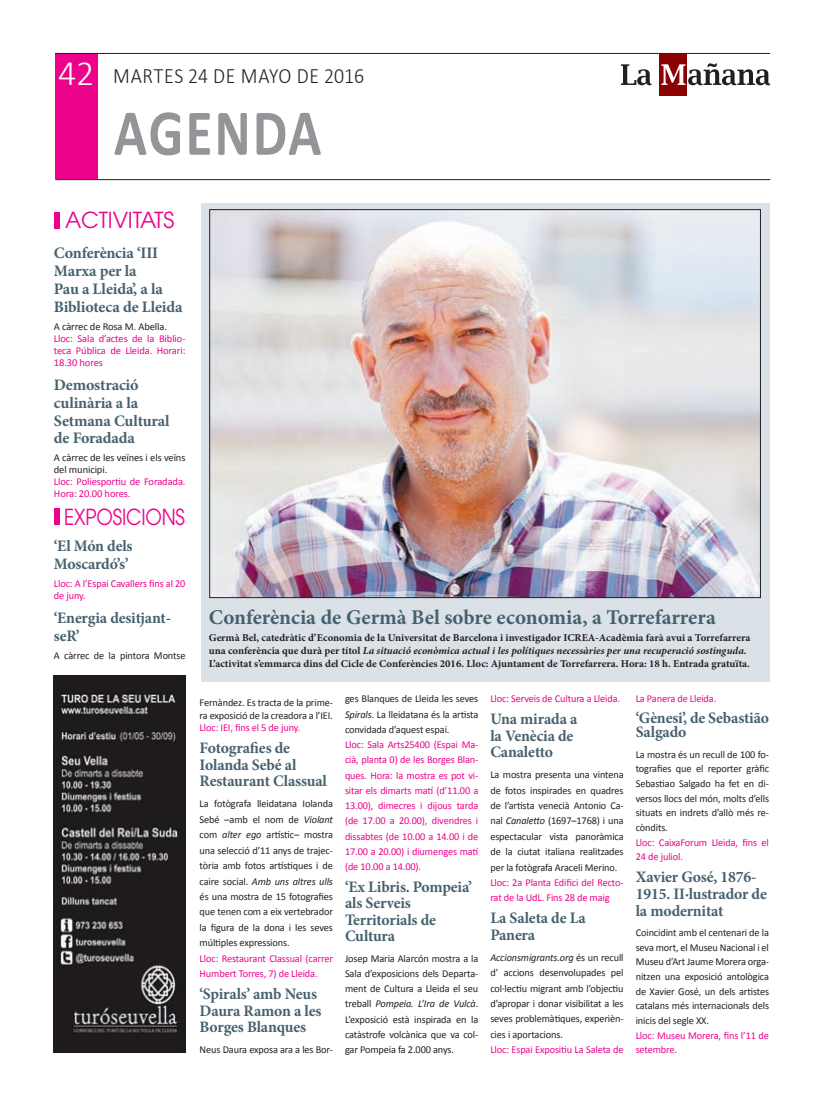
<style>
.page{position:relative;width:823px;height:1106px;background:#fff}
.page>*{position:absolute;margin:0;border:0;box-sizing:border-box;transform-origin:0 0}
.t1{font:700 65.9px "Calibri";letter-spacing:.04em;color:#939598;scale:.83 1}
.t2{font:300 22px "Calibri";letter-spacing:.03em;color:#231f20;scale:.9 1}
.t3{font:22px "Avant Garde";letter-spacing:-.01em;color:#ed028c;scale:.86 1}
.t4{font:22px "Avant Garde";letter-spacing:-.01em;color:#ed028c}
.t5{font:700 21px "Minion Pro";color:#46616e}
.t6{font:700 16px/17.9px "Minion Pro";letter-spacing:-.01em;color:#46616e}
.t7{font:10.5px/15.4px "Calibri";letter-spacing:-.01em;color:#231f20}
.t8{font:10.5px/15.2px "Calibri";letter-spacing:-.01em;color:#ed028c}
.t9{font:700 10.5px/12.6px "Minion Pro";color:#231f20}
.s1{font-size:36px;color:#fff}
.s2{color:#231f20}
.s3{font-style:italic}
.s4{color:#ed028c}
.s5{font-style:italic;color:#231f20}
</style>
<div class="page">
<hr style="left:55px;top:179px;width:714px;height:1px;background:#231f20">
<div style="left:201px;top:203px;width:567px;height:478px;background:#dbe2e7"></div>
<img style="left:211px;top:211px;width:547px;height:385px">
<div style="left:54px;top:212px;width:5px;height:16px;background:#ed028c"></div>
<div style="left:54px;top:508px;width:5px;height:16px;background:#ed028c"></div>
<div style="left:659px;top:54px;width:27px;height:41px;background:#8b0202"></div>
<svg style="left:661px;top:63px;width:108px;height:22px"></svg>
<svg style="left:620px;top:64px;width:31px;height:21px"></svg>
<div style="left:55px;top:54px;width:43px;height:125px;background:#ed028c"></div>
<hr style="left:55px;top:53px;width:714px;height:1px;background:#231f20">
<img style="left:54px;top:675px;width:131px;height:377px">
<p class="t2" style="left:58px;top:62px;width:341px"><span class="s1">42</span> MARTES 24 DE MAYO DE 2016</p>
<p class="t1" style="left:114px;top:91px;width:251px">AGENDA</p>
<p class="t4" style="left:65px;top:207px;width:111px">ACTIVITATS</p>
<p class="t6" style="left:54px;top:244px;width:130px">Conferència ‘III<br>Marxa per la<br>Pau a Lleida’, a la<br>Biblioteca de Lleida</p>
<p class="t8" style="left:54px;top:320px;width:133px;line-height:11.9px"><span class="s2">A càrrec de Rosa M. Abella.<br></span>Lloc: Sala d’actes de la Biblio&shy;teca Pública de Lleida. Horari:<br>18.30 hores</p>
<p class="t6" style="left:54px;top:375px;width:117px">Demostració culinària a la<br>Setmana Cultural de Foradada</p>
<p class="t8" style="left:54px;top:452px;width:133px;line-height:11.9px"><span class="s2">A càrrec de les veïnes i els veïns del municipi.<br></span>Lloc: Poliesportiu de Foradada.<br>Hora: 20.00 hores.</p>
<p class="t3" style="left:64px;top:503px;width:142px">EXPOSICIONS</p>
<p class="t6" style="left:54px;top:537px;width:80px">‘El Món dels<br>Moscardó’s’</p>
<p class="t8" style="left:54px;top:577px;width:133px;line-height:11.9px">Lloc: A l’Espai Cavallers fins al 20 de juny.</p>
<p class="t6" style="left:54px;top:608px;width:119px">‘Energia desitjant&shy;seR’</p>
<p class="t7" style="left:54px;top:647px;width:133px">A càrrec de la pintora Montse</p>
<p class="t5" style="left:208px;top:602px;width:508px">Conferència de Germà Bel sobre economia, a Torrefarrera</p>
<p class="t9" style="left:208px;top:631px;width:543px">Germà Bel, catedràtic d’Economia de la Universitat de Barcelona i investigador ICREA-Acadèmia farà avui a Torrefarrera una conferència que durà per títol <span class="s3">La situació econòmica actual i les polítiques necessàries per una recuperació sostinguda</span>.<br>L’activitat s’emmarca dins del Cicle de Conferències 2016. Lloc: Ajuntament de Torrefarrera. Hora: 18 h. Entrada gratuïta.</p>
<p class="t7" style="left:199px;top:697px;width:135px;line-height:12.4px;text-align:justify">Fernàndez. Es tracta de la prime&shy;ra exposició de la creadora a l’IEI.<br><span class="s4">Lloc: IEI, fins el 5 de juny.</span></p>
<p class="t6" style="left:199px;top:740px;width:129px;line-height:16.4px">Fotografies de<br>Iolanda Sebé al<br>Restaurant Classual</p>
<p class="t7" style="left:199px;top:796px;width:135px">La fotògrafa lleidatana Iolanda<br>Sebé –amb el nom de <span class="s3">Violant </span>com <span class="s3">alter ego</span> artístic– mostra una selecció d’11 anys de trajec&shy;tòria amb fotos artístiques i de caire social. <span class="s3">Amb uns altres ulls </span>és una mostra de 15 fotografies que tenen com a eix vertebrador la figura de la dona i les seves múltiples expressions.<br><span class="s4">Lloc: Restaurant Classual (carrer<br>Humbert Torres, 7) de Lleida.</span></p>
<p class="t6" style="left:199px;top:985px;width:123px;line-height:16.4px">‘Spirals’ amb Neus<br>Daura Ramon a les<br>Borges Blanques</p>
<p class="t7" style="left:199px;top:1042px;width:135px">Neus Daura exposa ara a les Bor-</p>
<p class="t8" style="left:345px;top:691px;width:135px"><span class="s2">ges Blanques de Lleida les seves<br></span><span class="s5">Spirals</span><span class="s2">. La lleidatana és la artista convidada d’aquest espai.<br></span>Lloc: Sala Arts25400 (Espai Ma&shy;cià, planta 0) de les Borges Blan&shy;ques. Hora: la mostra es pot vi&shy;sitar els dimarts matí (d’11.00 a<br>13.00), dimecres i dijous tarda (de 17.00 a 20.00), divendres i dissabtes (de 10.00 a 14.00 i de<br>17.00 a 20.00) i diumenges matí (de 10.00 a 14.00).</p>
<p class="t6" style="left:345px;top:878px;width:128px;line-height:16.2px">‘Ex Libris. Pompeia’ als Serveis<br>Territorials de<br>Cultura</p>
<p class="t7" style="left:345px;top:950px;width:135px;text-align:justify">Josep Maria Alarcón mostra a la Sala d’exposicions dels Departa&shy;ment de Cultura a Lleida el seu treball <span class="s3">Pompeia. L’Ira de Vulcà</span>.<br>L’exposició està inspirada en la catàstrofe volcànica que va col&shy;gar Pompeia fa 2.000 anys.</p>
<p class="t8" style="left:490px;top:691px;width:131px">Lloc: Serveis de Cultura a Lleida.</p>
<p class="t6" style="left:490px;top:711px;width:88px;line-height:16.4px">Una mirada a la Venècia de<br>Canaletto</p>
<p class="t7" style="left:490px;top:767px;width:135px">La mostra presenta una vintena de fotos inspirades en quadres de l’artista venecià Antonio Ca&shy;nal <span class="s3">Canaletto</span> (1697–1768) i una espectacular vista panoràmica de la ciutat italiana realitzades per la fotògrafa Araceli Merino.<br><span class="s4">Lloc: 2a Planta Edifici del Recto&shy;rat de la UdL. Fins 28 de maig</span></p>
<p class="t6" style="left:490px;top:910px;width:97px;line-height:16.4px">La Saleta de La<br>Panera</p>
<p class="t7" style="left:490px;top:949px;width:135px"><span class="s3">Accionsmigrants.org</span> és un recull d’ accions desenvolupades pel col·lectiu migrant amb l’objectiu d’apropar i donar visibilitat a les seves problemàtiques, experièn&shy;cies i aportacions.<br><span class="s4">Lloc: Espai Expositiu La Saleta de</span></p>
<p class="t8" style="left:635px;top:691px;width:82px">La Panera de Lleida.</p>
<p class="t6" style="left:635px;top:710px;width:135px;line-height:14.6px">‘Gènesi’, de Sebastião<br>Salgado</p>
<p class="t7" style="left:635px;top:747px;width:135px;line-height:14.6px">La mostra és un recull de 100 fo&shy;tografies que el reporter gràfic<br>Sebastiao Salgado ha fet en di&shy;versos llocs del món, molts d’ells situats en indrets d’allò més re&shy;còndits.<br><span class="s4">Lloc: CaixaForum Lleida, fins el<br>24 de juliol.</span></p>
<p class="t6" style="left:635px;top:868px;width:133px;line-height:16.6px">Xavier Gosé, 1876-<br>1915. II·lustrador de la modernitat</p>
<p class="t7" style="left:635px;top:925px;width:135px;line-height:14.6px">Coincidint amb el centenari de la seva mort, el Museu Nacional i el<br>Museu d’Art Jaume Morera orga&shy;nitzen una exposició antològica de Xavier Gosé, un dels artistes catalans més internacionals dels inicis del segle XX.<br><span class="s4">Lloc: Museu Morera, fins l’11 de setembre.</span></p>
</div>
